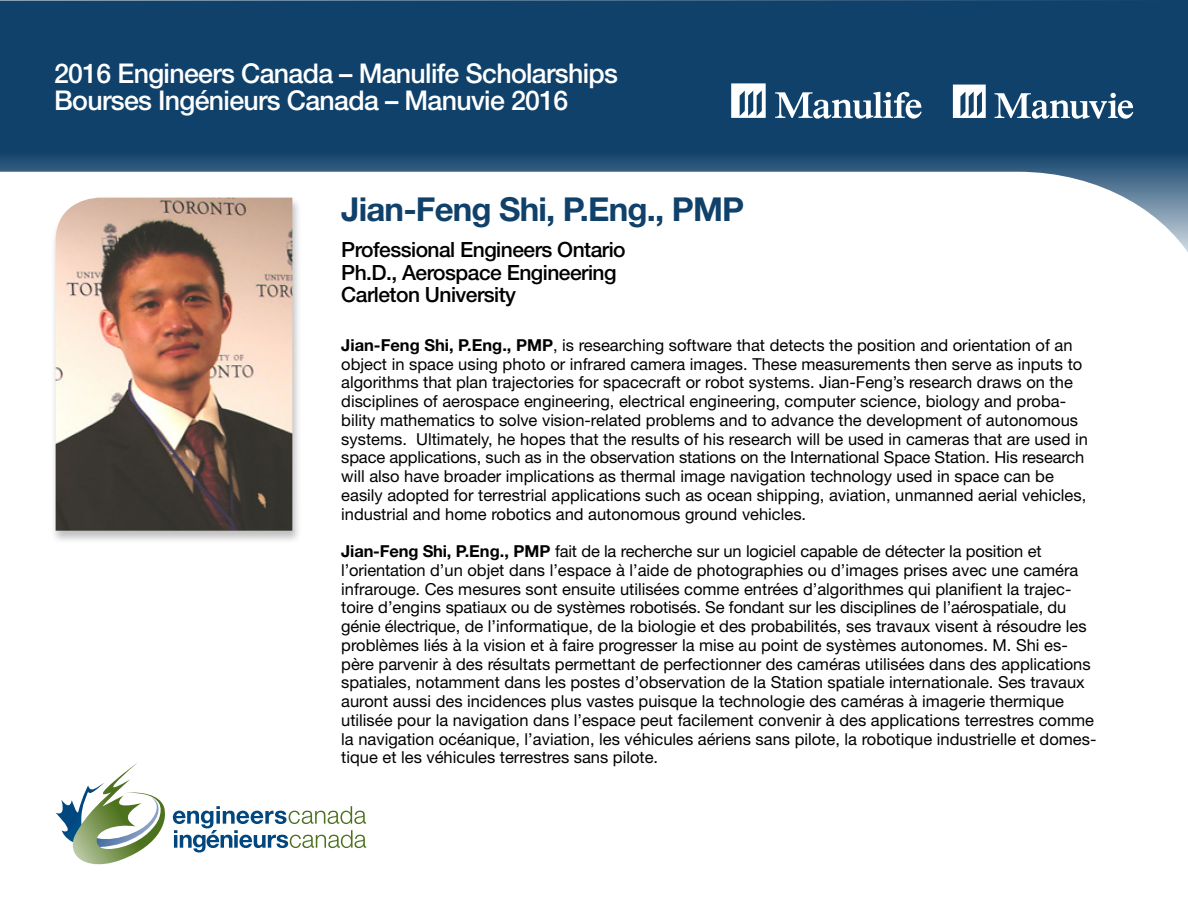
<style>
.page{position:relative;width:1188px;height:918px;background:#fff}
.page>*{position:absolute;margin:0;border:0;box-sizing:border-box;transform-origin:0 0}
.t1{font:700 33px "Helvetica Neue LT Pro";letter-spacing:-.025em;color:#10416a}
.t2{font:500 27.3px/27.3px "Helvetica Neue LT Pro";letter-spacing:-.025em;color:#fff}
.t3{font:500 21px/22.5px "Helvetica Neue LT Pro";letter-spacing:-.025em;color:#000}
.t4{font:16.5px/18.8px "Helvetica Neue LT Pro";color:#000}
.s1{font-weight:700}
</style>
<div class="page">
<svg style="left:0;top:0;width:1188px;height:252px;fill:#10416a"></svg>
<svg style="left:775px;top:92px;width:147px;height:27px"></svg>
<svg style="left:731px;top:83px;width:35px;height:35px"></svg>
<svg style="left:953px;top:85px;width:33px;height:33px"></svg>
<svg style="left:995px;top:93px;width:138px;height:26px"></svg>
<div style="left:50px;top:196px;width:252px;height:349px;background:#000;opacity:.25"></div>
<img style="left:56px;top:198px;width:236px;height:333px">
<svg style="left:55px;top:763px;width:311px;height:102px"></svg>
<h2 class="t2" style="left:54px;top:59px;width:565px">2016 Engineers Canada – Manulife Scholarships<br>Bourses Ingénieurs Canada – Manuvie 2016</h2>
<h1 class="t1" style="left:341px;top:189px;width:404px">Jian-Feng Shi, P.Eng., PMP</h1>
<p class="t3" style="left:341px;top:238px;width:286px">Professional Engineers Ontario<br>Ph.D., Aerospace Engineering<br>Carleton University</p>
<p class="t4" style="left:341px;top:335px;width:748px"><span class="s1">Jian-Feng Shi, P.Eng., PMP</span>, is researching software that detects the position and orientation of an object in space using photo or infrared camera images. These measurements then serve as inputs to algorithms that plan trajectories for spacecraft or robot systems. Jian-Feng’s research draws on the disciplines of aerospace engineering, electrical engineering, computer science, biology and proba&shy;bility mathematics to solve vision-related problems and to advance the development of autonomous systems. Ultimately, he hopes that the results of his research will be used in cameras that are used in space applications, such as in the observation stations on the International Space Station. His research will also have broader implications as thermal image navigation technology used in space can be easily adopted for terrestrial applications such as ocean shipping, aviation, unmanned aerial vehicles, industrial and home robotics and autonomous ground vehicles.</p>
<p class="t4" style="left:341px;top:542px;width:757px"><span class="s1">Jian-Feng Shi, P.Eng., PMP</span> fait de la recherche sur un logiciel capable de détecter la position et l’orientation d’un objet dans l’espace à l’aide de photographies ou d’images prises avec une caméra infrarouge. Ces mesures sont ensuite utilisées comme entrées d’algorithmes qui planifient la trajec&shy;toire d’engins spatiaux ou de systèmes robotisés. Se fondant sur les disciplines de l’aérospatiale, du génie électrique, de l’informatique, de la biologie et des probabilités, ses travaux visent à résoudre les problèmes liés à la vision et à faire progresser la mise au point de systèmes autonomes. M. Shi es&shy;père parvenir à des résultats permettant de perfectionner des caméras utilisées dans des applications spatiales, notamment dans les postes d’observation de la Station spatiale internationale. Ses travaux auront aussi des incidences plus vastes puisque la technologie des caméras à imagerie thermique utilisée pour la navigation dans l’espace peut facilement convenir à des applications terrestres comme la navigation océanique, l’aviation, les véhicules aériens sans pilote, la robotique industrielle et domes&shy;tique et les véhicules terrestres sans pilote.</p>
</div>
